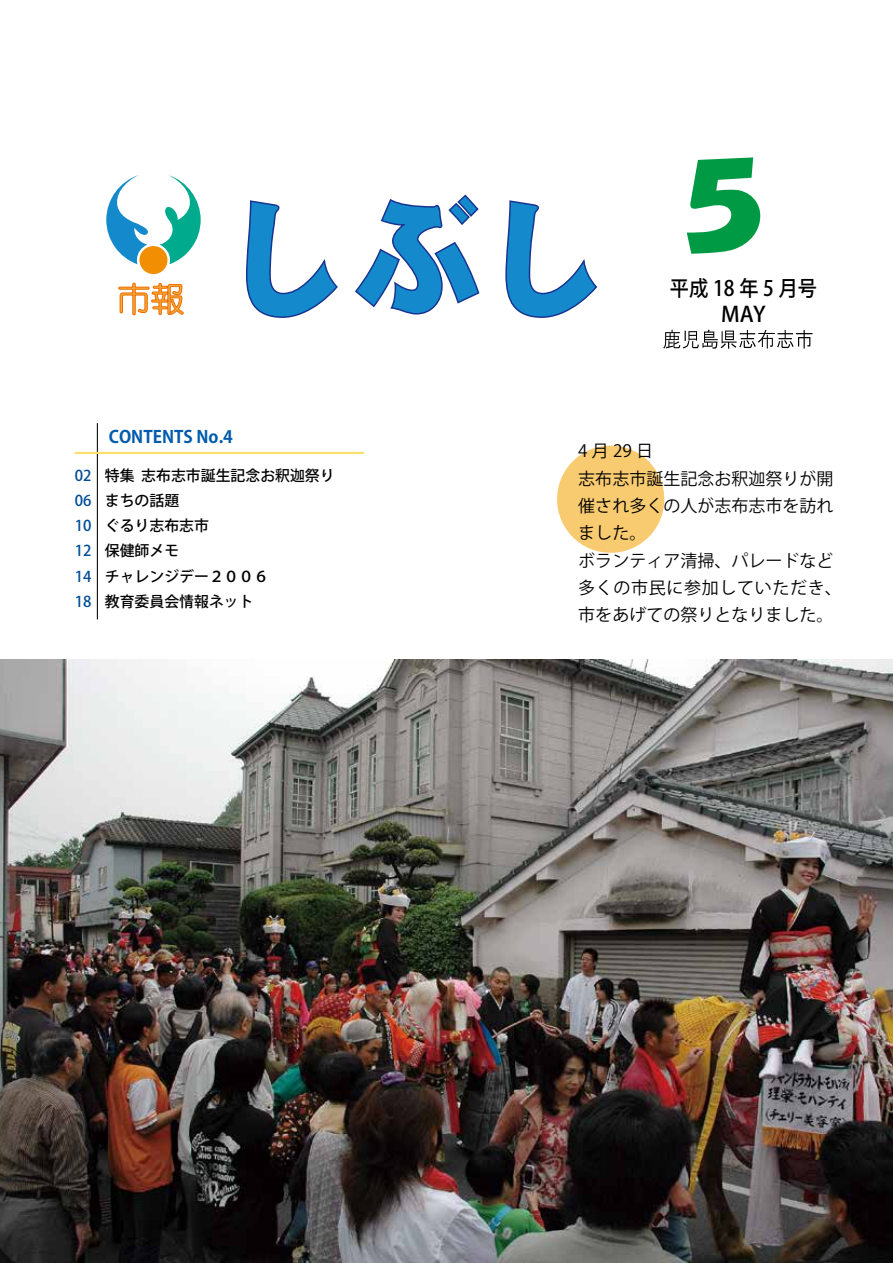
<style>
.page{position:relative;width:893px;height:1263px;background:#fff}
.page>*{position:absolute;margin:0;border:0;box-sizing:border-box;transform-origin:0 0}
.t1{font:500 21.3px/25.5px "Koz Go Pro";color:#000;text-align:center;scale:.9 1}
.t2{font:16.95px/27.3px "Koz Go Pro";color:#000}
.t3{font:700 16.95px "Koz Go Pro";color:#005bac}
.t4{font:500 14.85px "Koz Go Pro";color:#000}
.t5{font:500 14.85px "Koz Go Pro";color:#004e97}
</style>
<div class="page">
<svg style="left:106px;top:175px;width:43px;height:89px"></svg>
<svg style="left:160px;top:175px;width:41px;height:89px"></svg>
<div style="left:139px;top:246px;width:28px;height:28px;background:#f18e02;border-radius:50%"></div>
<svg style="left:118px;top:283px;width:66px;height:32px"></svg>
<svg style="left:246px;top:200px;width:92px;height:118px"></svg>
<svg style="left:355px;top:194px;width:125px;height:121px"></svg>
<svg style="left:505px;top:200px;width:93px;height:118px"></svg>
<svg style="left:663px;top:330px;width:149px;height:19px"></svg>
<div style="left:557px;top:446px;width:107px;height:107px;background:#f9cb71;border-radius:50%"></div>
<hr style="left:97px;top:423px;width:1px;height:196px;background:#000">
<hr style="left:75px;top:452px;width:289px;height:2px;background:#fdde68">
<img style="left:0;top:659px;width:893px;height:604px">
<svg style="left:687px;top:157px;width:74px;height:97px"></svg>
<p class="t3" style="left:75px;top:426px;width:160px">　　CONTENTS No.4</p>
<p class="t4" style="left:105px;top:466px;width:231px">特集志布志市誕生記念お釈迦祭り</p>
<p class="t5" style="left:75px;top:466px;width:18px">02</p>
<p class="t5" style="left:75px;top:491px;width:18px">06</p>
<p class="t4" style="left:105px;top:491px;width:76px">まちの話題</p>
<p class="t5" style="left:75px;top:516px;width:18px">10</p>
<p class="t4" style="left:105px;top:516px;width:106px">ぐるり志布志市</p>
<p class="t5" style="left:75px;top:541px;width:18px">12</p>
<p class="t4" style="left:105px;top:541px;width:76px">保健師メモ</p>
<p class="t5" style="left:75px;top:567px;width:18px">14</p>
<p class="t4" style="left:105px;top:567px;width:165px">チャレンジデー２００６</p>
<p class="t5" style="left:75px;top:592px;width:18px">18</p>
<p class="t4" style="left:105px;top:592px;width:150px">教育委員会情報ネット</p>
<p class="t1" style="left:670px;top:277px;width:165px">平成 18 年 5 月号<br>MAY</p>
<p class="t2" style="left:578px;top:438px;width:265px">4月 29 日<br>志布志市誕生記念お釈迦祭りが開催され多くの人が志布志市を訪れました。<br>ボランティア清掃、パレードなど多くの市民に参加していただき、市をあげての祭りとなりました。</p>
</div>
